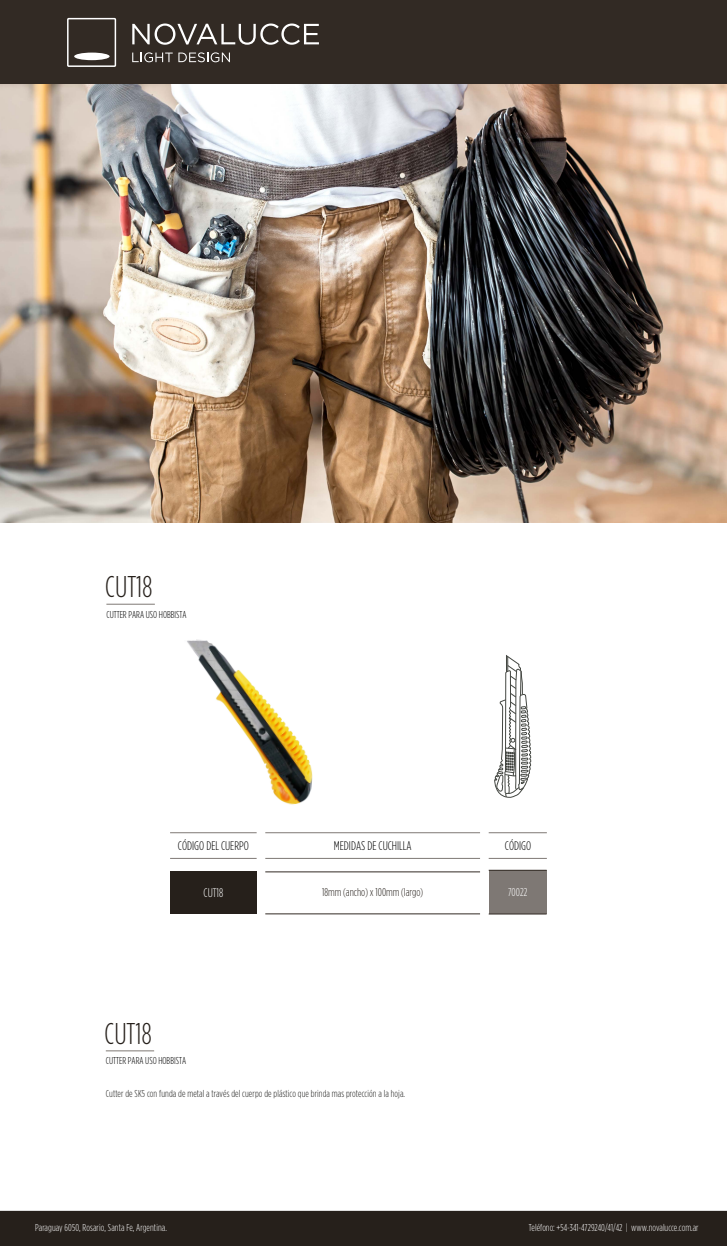
<style>
.page{position:relative;width:727px;height:1246px;background:#fff}
.page>*{position:absolute;margin:0;border:0;box-sizing:border-box;transform-origin:0 0}
.t1{font:300 condensed 30px "Gotham HTF";color:#26201b}
.t2{font:300 condensed 12.5px "Gotham HTF";color:#000}
.t3{font:300 condensed 12.5px "Gotham HTF";color:#fff}
.t4{font:300 condensed 11.25px "Gotham HTF";color:#26201b}
.t5{font:300 condensed 11.25px "Gotham HTF";color:#fff}
.t6{font:300 condensed 10px "Gotham HTF";color:#fff}
.t7{font:300 condensed 10px "Gotham HTF";letter-spacing:.01em;color:#1d1d1b}
.t8{font:300 condensed 10px "Gotham HTF";color:#000}
</style>
<div class="page">
<div style="left:488px;top:870px;width:58px;height:44px;background:#7e7874"></div>
<hr style="left:265px;top:858px;width:215px;height:1px;background:#7e7874">
<hr style="left:265px;top:832px;width:215px;height:1px;background:#7e7874">
<hr style="left:265px;top:872px;width:215px;height:1px;background:#322a24">
<hr style="left:170px;top:858px;width:86px;height:1px;background:#7e7874">
<hr style="left:170px;top:832px;width:86px;height:1px;background:#7e7874">
<div style="left:170px;top:871px;width:86px;height:43px;background:#26201b"></div>
<hr style="left:488px;top:858px;width:58px;height:1px;background:#7e7874">
<hr style="left:488px;top:832px;width:58px;height:1px;background:#7e7874">
<hr style="left:488px;top:870px;width:58px;height:1px;background:#322a24">
<hr style="left:488px;top:914px;width:58px;height:1px;background:#322a24">
<hr style="left:106px;top:604px;width:49px;height:1px;background:#7e7874">
<hr style="left:106px;top:1050px;width:48px;height:1px;background:#7e7874">
<hr style="left:265px;top:914px;width:215px;height:1px;background:#322a24">
<div style="left:0;top:0;width:726px;height:85px;background:#322a24"></div>
<div style="left:67px;top:18px;width:49px;height:49px;border:2px solid #fff"></div>
<div style="left:74px;top:53px;width:36px;height:7px;background:#fff;border-radius:50%"></div>
<svg style="left:132px;top:24px;width:187px;height:21px"></svg>
<svg style="left:132px;top:52px;width:98px;height:10px"></svg>
<div style="left:0;top:1211px;width:726px;height:35px;background:#26201b"></div>
<img style="left:0;top:85px;width:726px;height:437px">
<img style="left:187px;top:639px;width:126px;height:166px">
<svg style="left:493px;top:218px;width:38px;height:993px"></svg>
<h1 class="t1" style="left:105px;top:571px;width:49px">CUT18</h1>
<p class="t8" style="left:106px;top:609px;width:82px">CUTTER PARA USO HOBBISTA</p>
<p class="t2" style="left:178px;top:839px;width:72px">CÓDIGO DEL CUERPO</p>
<p class="t2" style="left:334px;top:839px;width:79px">MEDIDAS DE CUCHILLA</p>
<p class="t2" style="left:505px;top:839px;width:28px">CÓDIGO</p>
<p class="t3" style="left:203px;top:885px;width:21px">CUT18</p>
<p class="t4" style="left:322px;top:886px;width:103px">18mm (ancho) x 100mm (largo)</p>
<p class="t5" style="left:508px;top:886px;width:21px">70022</p>
<h1 class="t1" style="left:104px;top:1017px;width:49px">CUT18</h1>
<p class="t8" style="left:106px;top:1056px;width:82px">CUTTER PARA USO HOBBISTA</p>
<p class="t7" style="left:106px;top:1088px;width:300px">Cutter de SK5 con funda de metal a través del cuerpo de plástico que brinda mas protección a la hoja.</p>
<p class="t6" style="left:35px;top:1222px;width:133px">Paraguay 6050, Rosario, Santa Fe, Argentina.</p>
<p class="t6" style="left:528px;top:1222px;width:171px">Teléfono: +54-341-4729240/41/42 | www.novalucce.com.ar</p>
</div>
